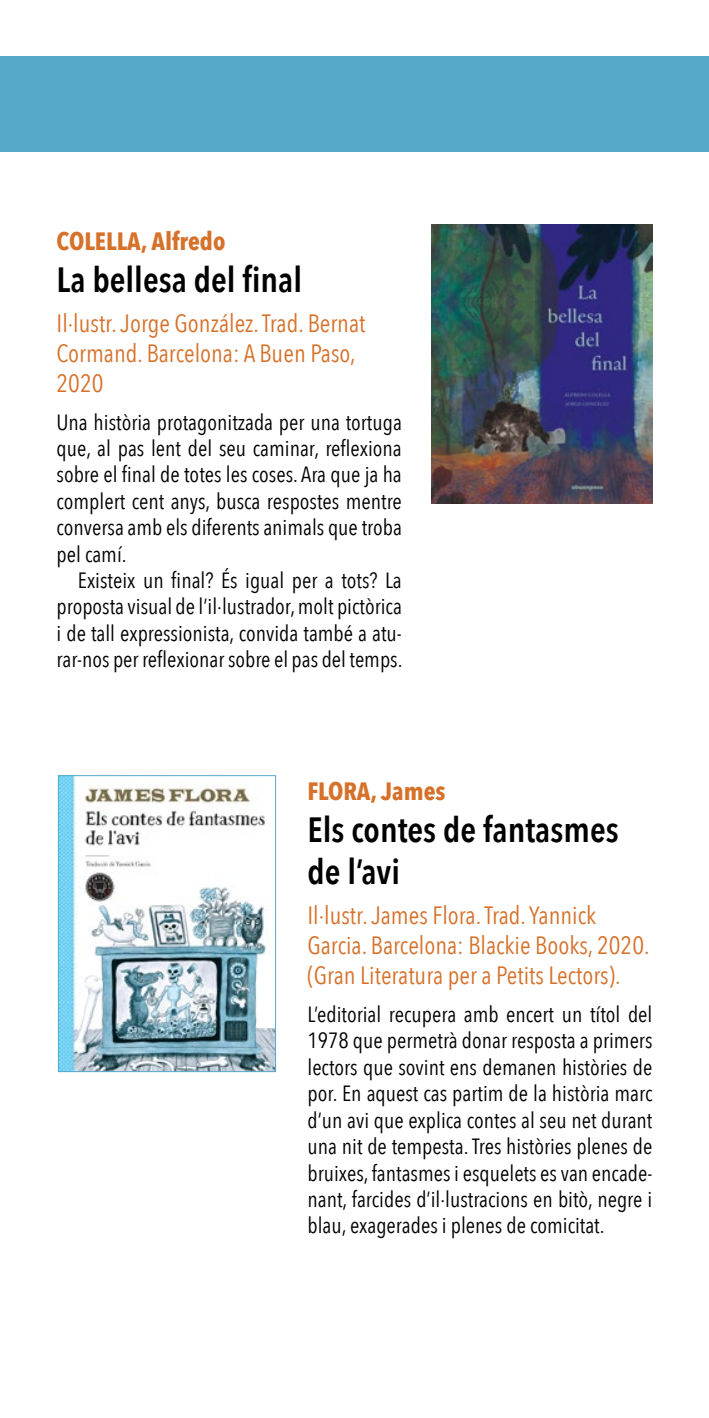
<style>
.page{position:relative;width:709px;height:1418px;background:#fff}
.page>*{position:absolute;margin:0;border:0;box-sizing:border-box;transform-origin:0 0}
.t1{font:600 35px/42px "Avenir Next Condensed";color:#000}
.t2{font:25px/30px "Avenir Next Condensed";color:#d6712a}
.t3{font:700 25px "Avenir Next Condensed";color:#d6712a}
.t4{font:22px/26.5px "Avenir Next Condensed";color:#000;text-align:justify}
</style>
<div class="page">
<div style="left:0;top:57px;width:709px;height:95px;background:#57a9ca"></div>
<img style="left:432px;top:225px;width:220px;height:278px">
<img style="left:60px;top:777px;width:214px;height:292px">
<div style="left:58px;top:775px;width:218px;height:296px;border:1px solid #57a9ca"></div>
<p class="t3" style="left:57px;top:226px;width:170px">COLELLA, Alfredo</p>
<h1 class="t1" style="left:57px;top:257px;width:247px">La bellesa del final</h1>
<p class="t2" style="left:57px;top:307px;width:310px">Il·lustr. Jorge González. Trad. Bernat<br>Cormand. Barcelona: A Buen Paso,<br>2020</p>
<p class="t4" style="left:57px;top:407px;width:347px">Una història protagonitzada per una tortuga que, al pas lent del seu caminar, reflexiona sobre el final de totes les coses. Ara que ja ha complert cent anys, busca respostes mentre conversa amb els diferents animals que troba pel camí.</p>
<p class="t4" style="left:57px;top:566px;width:347px;text-indent:21px">Existeix un final? És igual per a tots? La proposta visual de l’il·lustrador, molt pictòrica i de tall expressionista, convida també a atu&shy;rar-nos per reflexionar sobre el pas del temps.</p>
<p class="t3" style="left:307px;top:776px;width:140px">FLORA, James</p>
<h1 class="t1" style="left:307px;top:808px;width:313px">Els contes de fantasmes de l’avi</h1>
<p class="t2" style="left:307px;top:899px;width:343px">Il·lustr. James Flora. Trad. Yannick<br>Garcia. Barcelona: Blackie Books, 2020. (Gran Literatura per a Petits Lectors).</p>
<p class="t4" style="left:307px;top:1000px;width:346px">L’editorial recupera amb encert un títol del 1978 que permetrà donar resposta a primers lectors que sovint ens demanen històries de por. En aquest cas partim de la història marc d’un avi que explica contes al seu net durant una nit de tempesta. Tres històries plenes de bruixes, fantasmes i esquelets es van encade&shy;nant, farcides d’il·lustracions en bitò, negre i blau, exagerades i plenes de comicitat.</p>
</div>
